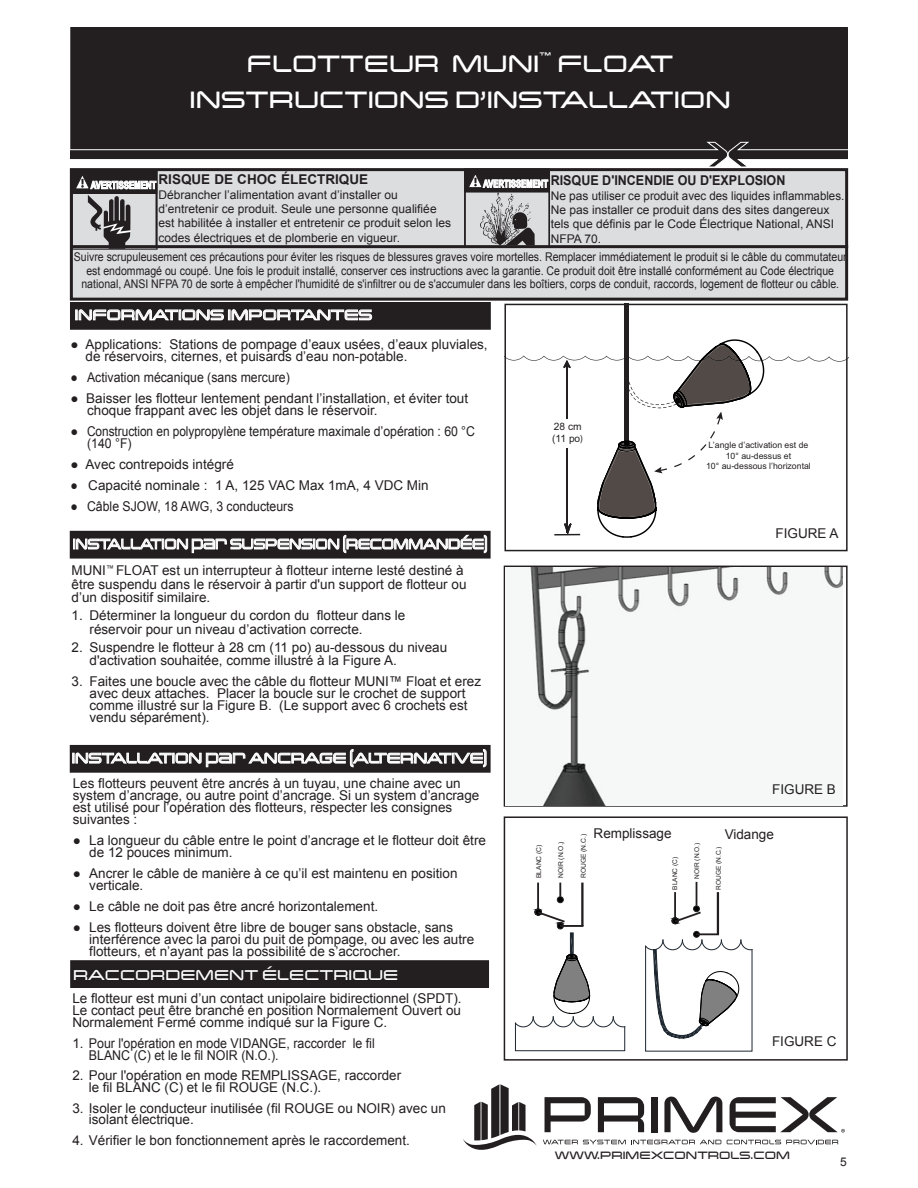
<style>
.page{position:relative;width:918px;height:1188px;background:#fff}
.page>*{position:absolute;margin:0;border:0;box-sizing:border-box;transform-origin:0 0}
.t1{font:30px "Changeling";color:#fff}
.t2{font:18px "Changeling";color:#fff;scale:.79 1}
.t3{font:18px "Changeling";color:#fff;scale:.89 1}
.t4{font:18px "Changeling";color:#fff;scale:.94 1}
.t5{font:18px "Changeling";color:#fff}
.Subhead_2{font:13.5px/12px "Arial";color:#231f20}
.Subhead_2-2{font:13.5px "Arial";color:#231f20;scale:.91 1}
.Subhead_2-3{font:13.5px/12px "Arial";color:#231f20;scale:.96 1}
.t6{font:700 13.5px "Arial";color:#231f20;scale:.93 1}
.t7{font:700 13.5px "Arial";color:#231f20}
.t8{font:13.5px "Changeling";color:#231f20}
.t9{font:12px/13.5px "Arial";color:#231f20;text-align:center;scale:.88 1}
.t10{font:12px/14.4px "Arial";color:#231f20}
.t11{font:700 10.65px "Arial Narrow";color:#fff;scale:.9 1}
.t12{font:700 10.5px "Arial Narrow";color:#fff;scale:.9 1}
.t13{font:10.2px/12.1px "Arial";color:#231f20}
.t14{font:8.7px/10.5px "Arial";color:#231f20;text-align:center}
.t15{font:6.75px "Arial";color:#231f20}
.t16{font:6.45px "Arial";color:#231f20}
.s1{font-family:"Myriad Pro"}
</style>
<div class="page">
<svg style="left:463px;top:1084px;width:74px;height:66px"></svg>
<svg style="left:545px;top:1097px;width:46px;height:35px"></svg>
<svg style="left:598px;top:1097px;width:46px;height:35px"></svg>
<div style="left:651px;top:1097px;width:6px;height:35px;background:#231f20"></div>
<svg style="left:664px;top:1097px;width:58px;height:36px"></svg>
<svg style="left:730px;top:1097px;width:115px;height:36px"></svg>
<svg style="left:543px;top:1140px;width:178px;height:4px"></svg>
<svg style="left:727px;top:1140px;width:111px;height:4px"></svg>
<div style="left:71px;top:170px;width:776px;height:129px;background:#dcdddf"></div>
<div style="left:70px;top:168px;width:778px;height:133px;border:3px solid #231f20"></div>
<div style="left:71px;top:303px;width:419px;height:26px;background:#231f20"></div>
<div style="left:70px;top:302px;width:421px;height:28px;border:2px solid #231f20"></div>
<hr style="left:625px;top:304px;width:4px;height:139px;background:#231f20">
<svg style="left:507px;top:339px;width:342px;height:199px"></svg>
<img style="left:603px;top:444px;width:33px;height:39px">
<svg style="left:76px;top:309px;width:296px;height:12px"></svg>
<div style="left:71px;top:28px;width:776px;height:124px;background:#231f20"></div>
<div style="left:70px;top:27px;width:778px;height:126px;border:2px solid #231f20"></div>
<svg style="left:70px;top:142px;width:778px;height:108px"></svg>
<div style="left:504px;top:566px;width:344px;height:241px;border:2px solid #231f20"></div>
<div style="left:504px;top:304px;width:344px;height:247px;border:2px solid #231f20"></div>
<div style="left:71px;top:746px;width:419px;height:26px;background:#231f20"></div>
<div style="left:70px;top:745px;width:421px;height:28px;border:2px solid #231f20"></div>
<div style="left:71px;top:532px;width:419px;height:26px;background:#231f20"></div>
<div style="left:70px;top:531px;width:421px;height:28px;border:2px solid #231f20"></div>
<img style="left:505px;top:567px;width:337px;height:238px">
<div style="left:504px;top:816px;width:344px;height:245px;border:2px solid #231f20"></div>
<svg style="left:514px;top:883px;width:112px;height:169px"></svg>
<hr style="left:717px;top:892px;width:2px;height:42px;background:#231f20">
<svg style="left:671px;top:882px;width:30px;height:42px"></svg>
<svg style="left:645px;top:931px;width:108px;height:121px"></svg>
<div style="left:71px;top:961px;width:417px;height:26px;background:#231f20"></div>
<div style="left:70px;top:960px;width:419px;height:28px;border:2px solid #231f20"></div>
<svg style="left:73px;top:749px;width:414px;height:19px"></svg>
<svg style="left:74px;top:535px;width:413px;height:18px"></svg>
<p class="t1" style="left:247px;top:46px;width:428px">FLOTTEUR MUNI<sup>™</sup> FLOAT</p>
<p class="t1" style="left:190px;top:82px;width:543px">INSTRUCTIONS D'INSTALLATION</p>
<p class="t7" style="left:159px;top:170px;width:211px">RISQUE DE CHOC ÉLECTRIQUE</p>
<p class="t10" style="left:159px;top:187px;width:294px">Débrancher l’alimentation avant d’installer ou d’entretenir ce produit. Seule une personne qualifiée est habilitée à installer et entretenir ce produit selon les codes électriques et de plomberie en vigueur.</p>
<p class="t6" style="left:551px;top:171px;width:254px">RISQUE D'INCENDIE OU D'EXPLOSION</p>
<p class="t10" style="left:551px;top:188px;width:295px">Ne pas utiliser ce produit avec des liquides inflammables.</p>
<p class="t10" style="left:551px;top:203px;width:285px">Ne pas installer ce produit dans des sites dangereux tels que définis par le Code Électrique National, ANSI<br>NFPA 70.</p>
<p class="t9" style="left:74px;top:251px;width:880px">Suivre scrupuleusement ces précautions pour éviter les risques de blessures graves voire mortelles. Remplacer immédiatement le produit si le câble du commutateur est endommagé ou coupé. Une fois le produit installé, conserver ces instructions avec la garantie. Ce produit doit être installé conformément au Code électrique national, ANSI NFPA 70 de sorte à empêcher l'humidité de s'infiltrer ou de s'accumuler dans les boîtiers, corps de conduit, raccords, logement de flotteur ou câble.</p>
<p class="t11" style="left:91px;top:177px;width:74px">AVERTISSEMENT</p>
<p class="t12" style="left:483px;top:176px;width:74px">AVERTISSEMENT</p>
<p class="t4" style="left:75px;top:304px;width:318px">INFORMATIONS IMPORTANTES</p>
<p class="Subhead_2" style="left:86px;top:339px;width:404px;text-indent:-15px">● Applications: Stations de pompage d’eaux usées, d’eaux pluviales, de réservoirs, citernes, et puisards d’eau non-potable.</p>
<p class="Subhead_2-2" style="left:71px;top:369px;width:242px">● Activation mécanique (sans mercure)</p>
<p class="Subhead_2" style="left:87px;top:393px;width:383px;text-indent:-16px">● Baisser les flotteur lentement pendant l’installation, et éviter tout choque frappant avec les objet dans le réservoir.</p>
<p class="Subhead_2-3" style="left:87px;top:426px;width:406px;text-indent:-16px">● Construction en polypropylène température maximale d’opération : 60 °C (140 °F)</p>
<p class="Subhead_2" style="left:71px;top:459px;width:165px">● Avec contrepoids intégré</p>
<p class="Subhead_2-2" style="left:71px;top:477px;width:395px">● Capacité nominale : 1 A, 125 VAC Max 1mA, 4 VDC Min</p>
<p class="Subhead_2-2" style="left:71px;top:498px;width:246px">● Câble SJOW, 18 AWG, 3 conducteurs</p>
<p class="t2" style="left:73px;top:533px;width:526px">INSTALLATION par SUSPENSION (RECOMMANDÉE)</p>
<p class="Subhead_2" style="left:72px;top:564px;width:397px;line-height:13.5px">MUNI<sup>™</sup> FLOAT est un interrupteur à flotteur interne lesté destiné à être suspendu dans le réservoir à partir d'un support de flotteur ou d’un dispositif similaire.</p>
<p class="Subhead_2" style="left:90px;top:609px;width:317px;line-height:13.5px;text-indent:-18px">1. Déterminer la longueur du cordon du flotteur dans le réservoir pour un niveau d’activation correcte.</p>
<p class="Subhead_2" style="left:90px;top:641px;width:359px;line-height:13.5px;text-indent:-18px">2. Suspendre le flotteur à 28 cm (11 po) au-dessous du niveau d'activation souhaitée, comme illustré à la Figure A.</p>
<p class="Subhead_2" style="left:90px;top:676px;width:393px;text-indent:-18px">3. Faites une boucle avec the câble du flotteur MUNI™ Float et erez avec deux attaches. Placer la boucle sur le crochet de support comme illustré sur la Figure B. (Le support avec 6 crochets est vendu séparément).</p>
<p class="t3" style="left:72px;top:747px;width:468px">INSTALLATION par ANCRAGE (ALTERNATIvE)</p>
<p class="Subhead_2" style="left:73px;top:778px;width:408px">Les flotteurs peuvent être ancrés à un tuyau, une chaine avec un system d’ancrage, ou autre point d’ancrage. Si un system d’ancrage est utilisé pour l’opération des flotteurs, respecter les consignes suivantes :</p>
<p class="Subhead_2" style="left:89px;top:835px;width:398px;text-indent:-16px">● La longueur du câble entre le point d’ancrage et le flotteur doit être de 12 pouces minimum.</p>
<p class="Subhead_2" style="left:89px;top:868px;width:370px;text-indent:-16px">● Ancrer le câble de manière à ce qu’il est maintenu en position verticale.</p>
<p class="Subhead_2" style="left:73px;top:901px;width:307px">● Le câble ne doit pas être ancré horizontalement.</p>
<p class="Subhead_2" style="left:89px;top:922px;width:386px;text-indent:-16px">● Les flotteurs doivent être libre de bouger sans obstacle, sans interférence avec la paroi du puit de pompage, ou avec les autre flotteurs, et n’ayant pas la possibilité de s’accrocher.</p>
<p class="t5" style="left:73px;top:964px;width:327px">RACCORDEMENT ÉLECTRIQUE</p>
<p class="Subhead_2" style="left:72px;top:993px;width:391px;text-align:justify">Le flotteur est muni d’un contact unipolaire bidirectionnel (SPDT).<br>Le contact peut être branché en position Normalement Ouvert ou Normalement Fermé comme indiqué sur la Figure C.</p>
<p class="Subhead_2" style="left:89px;top:1038px;width:288px;text-indent:-16px">1. Pour l'opération en mode VIDANGE, raccorder le fil<br>BLANC (C) et le le fil NOIR (N.O.).</p>
<p class="Subhead_2" style="left:89px;top:1070px;width:314px;text-indent:-17px">2. Pour l'opération en mode REMPLISSAGE, raccorder le fil BLANC (C) et le fil ROUGE (N.C.).</p>
<p class="Subhead_2" style="left:89px;top:1102px;width:359px;text-indent:-16px">3. Isoler le conducteur inutilisée (fil ROUGE ou NOIR) avec un isolant électrique.</p>
<p class="Subhead_2" style="left:72px;top:1134px;width:339px">4. Vérifier le bon fonctionnement après le raccordement.</p>
<p class="t13" style="left:552px;top:422px;width:32px">28 cm (11 po<span class="s1">)</span></p>
<p class="t14" style="left:706px;top:441px;width:106px">L’angle d’activation est de<br>10° au-dessus et<br>10° au-dessous l’horizontal</p>
<p class="Subhead_2" style="left:776px;top:527px;width:65px">FIGURE A</p>
<p class="Subhead_2" style="left:772px;top:784px;width:65px">FIGURE B</p>
<p class="Subhead_2" style="left:594px;top:827px;width:80px">Remplissage</p>
<p class="Subhead_2" style="left:725px;top:829px;width:51px">Vidange</p>
<p class="t15" style="left:534px;top:878px;width:35px;rotate:-90deg">BLANC (C)</p>
<p class="t15" style="left:556px;top:878px;width:38px;rotate:-90deg">NOIR (N.O.)</p>
<p class="t15" style="left:579px;top:878px;width:46px;rotate:-90deg">ROUGE (N.C.)</p>
<p class="t16" style="left:693px;top:879px;width:37px;rotate:-90deg">NOIR (N.O.)</p>
<p class="t16" style="left:671px;top:890px;width:34px;rotate:-90deg">BLANC (C)</p>
<p class="t16" style="left:714px;top:890px;width:45px;rotate:-90deg">ROUGE (N.C.)</p>
<p class="Subhead_2" style="left:772px;top:1035px;width:66px">FIGURE C</p>
<p class="t8" style="left:555px;top:1147px;width:236px">WWW.PRIMEXCONTROLS.COM</p>
<p class="t10" style="left:840px;top:1155px;width:8px">5</p>
</div>
